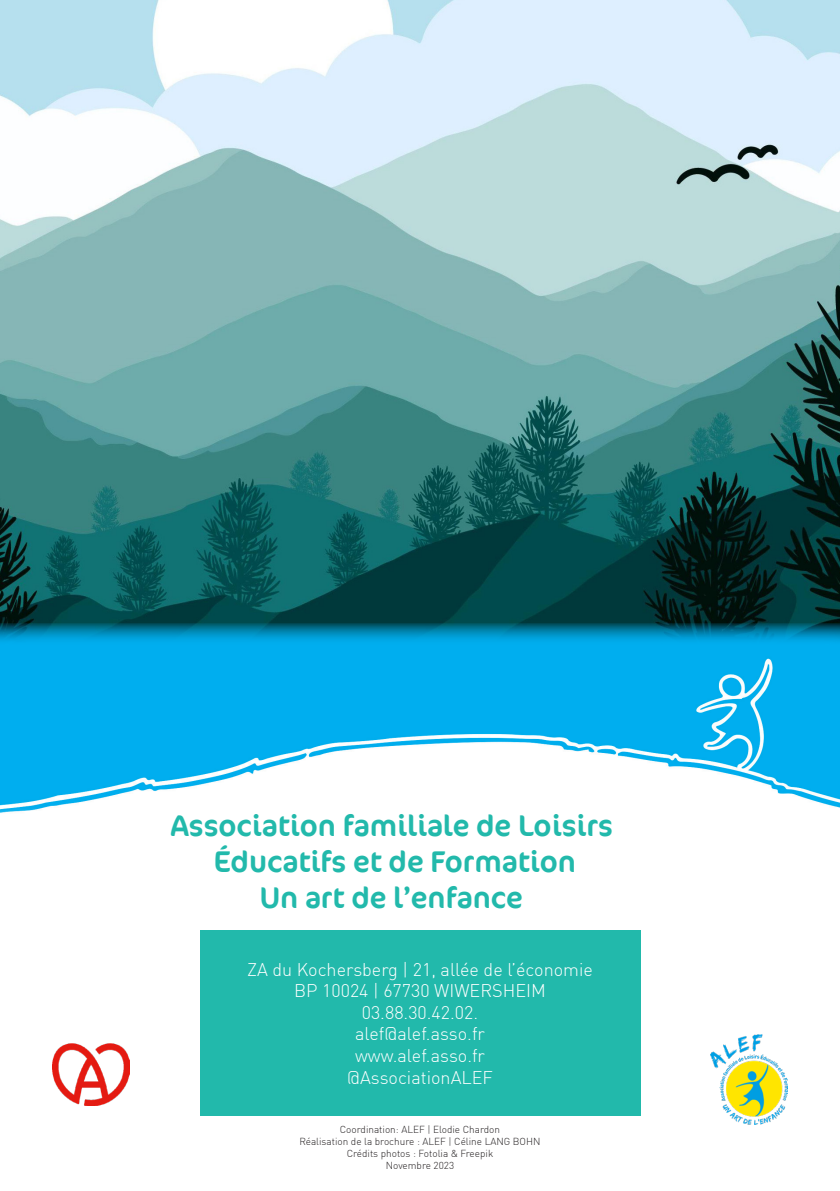
<style>
.page{position:relative;width:840px;height:1191px;background:#fff}
.page>*{position:absolute;margin:0;border:0;box-sizing:border-box;transform-origin:0 0}
.t1{font:30px/36px "Cocon Offc";color:#22b9ab;text-align:center}
.t2{font:300 18px "DINOT";color:#fff}
.t3{font:300 10px/12px "DINOT";color:#231f20;text-align:center}
</style>
<div class="page">
<img style="left:0;top:0;width:839px;height:624px">
<img style="left:0;top:624px;width:839px;height:189px">
<div style="left:199px;top:930px;width:441px;height:185px;background:#22b9ab"></div>
<img style="left:710px;top:1034px;width:77px;height:91px">
<img style="left:52px;top:1043px;width:77px;height:62px">
<p class="t1" style="left:170px;top:808px;width:444px">Association familiale de Loisirs</p>
<p class="t1" style="left:214px;top:844px;width:363px">Éducatifs et de Formation<br>Un art de l’enfance</p>
<p class="t2" style="left:247px;top:955px;width:347px">ZA du Kochersberg | 21, allée de l’économie</p>
<p class="t2" style="left:294px;top:977px;width:253px">BP 10024 | 67730 WIWERSHEIM</p>
<p class="t2" style="left:361px;top:998px;width:118px">03.88.30.42.02.</p>
<p class="t2" style="left:355px;top:1020px;width:131px">alef@alef.asso.fr</p>
<p class="t2" style="left:355px;top:1042px;width:131px">www.alef.asso.fr</p>
<p class="t2" style="left:347px;top:1063px;width:147px">@AssociationALEF</p>
<p class="t3" style="left:299px;top:1123px;width:242px">Coordination: ALEF | Elodie Chardon<br>Réalisation de la brochure : ALEF | Céline LANG BOHN Crédits photos : Fotolia &amp; Freepik<br>Novembre 2023</p>
</div>
